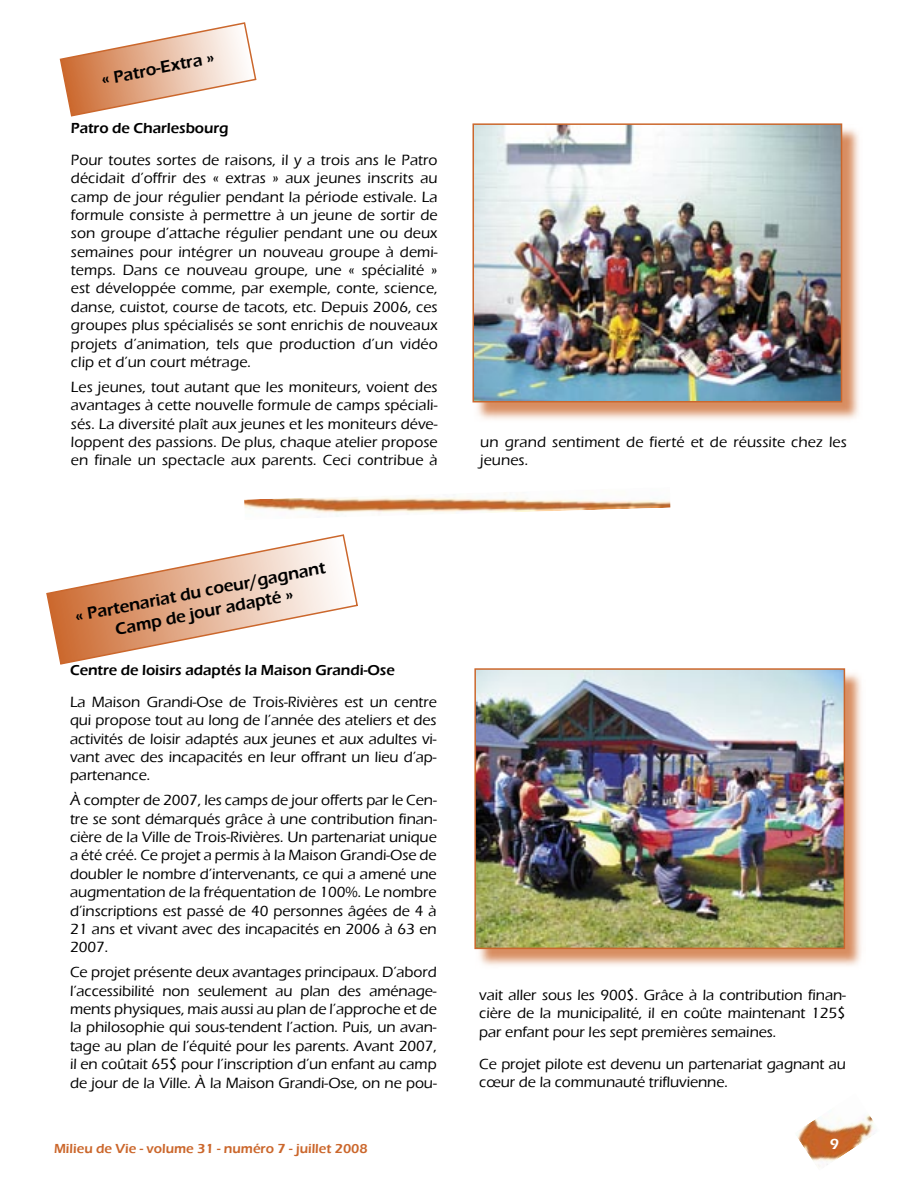
<style>
.page{position:relative;width:918px;height:1188px;background:#fff}
.page>*{position:absolute;margin:0;border:0;box-sizing:border-box;transform-origin:0 0}
.t1{font:600 17.25px/20.7px "Eras ITC";color:#000;text-align:center}
.t2{font:500 15.3px/18.3px "Eras ITC";letter-spacing:-.005em;color:#000;text-align:justify}
.t3{font:600 15.3px "Eras ITC";color:#fff}
.t4{font:600 15px "Eras ITC";letter-spacing:-.005em;color:#000}
.t5{font:600 13.5px "Eras ITC";color:#cb672c}
</style>
<div class="page">
<img style="left:796px;top:1114px;width:78px;height:53px">
<img style="left:473px;top:124px;width:386px;height:296px">
<img style="left:472px;top:123px;width:370px;height:279px">
<img style="left:244px;top:493px;width:426px;height:24px">
<svg style="left:60px;top:22px;width:196px;height:95px"></svg>
<img style="left:475px;top:669px;width:387px;height:297px">
<img style="left:474px;top:668px;width:371px;height:281px">
<svg style="left:46px;top:534px;width:312px;height:131px"></svg>
<p class="t1" style="left:100px;top:69px;width:116px;rotate:-11deg">« Patro-Extra »</p>
<p class="t4" style="left:71px;top:120px;width:159px">Patro de Charlesbourg</p>
<p class="t2" style="left:71px;top:151px;width:368px">Pour toutes sortes de raisons, il y a trois ans le Patro décidait d’offrir des « extras » aux jeunes inscrits au camp de jour régulier pendant la période estivale. La formule consiste à permettre à un jeune de sortir de son groupe d’attache régulier pendant une ou deux semaines pour intégrer un nouveau groupe à demi&shy;temps. Dans ce nouveau groupe, une « spécialité » est développée comme, par exemple, conte, science, danse, cuistot, course de tacots, etc. Depuis 2006, ces groupes plus spécialisés se sont enrichis de nouveaux projets d’animation, tels que production d’un vidéo clip et d’un court métrage.</p>
<p class="t2" style="left:71px;top:378px;width:368px">Les jeunes, tout autant que les moniteurs, voient des avantages à cette nouvelle formule de camps spéciali&shy;sés. La diversité plaît aux jeunes et les moniteurs déve&shy;loppent des passions. De plus, chaque atelier propose en finale un spectacle aux parents. Ceci contribue à</p>
<p class="t1" style="left:74px;top:606px;width:256px;rotate:-11deg">« Partenariat du coeur/gagnant<br>Camp de jour adapté »</p>
<p class="t4" style="left:70px;top:662px;width:326px">Centre de loisirs adaptés la Maison Grandi-Ose</p>
<p class="t2" style="left:70px;top:693px;width:368px">La Maison Grandi-Ose de Trois-Rivières est un centre qui propose tout au long de l’année des ateliers et des activités de loisir adaptés aux jeunes et aux adultes vi&shy;vant avec des incapacités en leur offrant un lieu d’ap&shy;partenance.</p>
<p class="t2" style="left:70px;top:791px;width:368px">À compter de 2007, les camps de jour offerts par le Cen&shy;tre se sont démarqués grâce à une contribution finan&shy;cière de la Ville de Trois-Rivières. Un partenariat unique a été créé. Ce projet a permis à la Maison Grandi-Ose de doubler le nombre d’intervenants, ce qui a amené une augmentation de la fréquentation de 100%. Le nombre d’inscriptions est passé de 40 personnes âgées de 4 à 21 ans et vivant avec des incapacités en 2006 à 63 en 2007.</p>
<p class="t2" style="left:70px;top:963px;width:368px">Ce projet présente deux avantages principaux. D’abord l’accessibilité non seulement au plan des aménage&shy;ments physiques, mais aussi au plan de l’approche et de la philosophie qui sous-tendent l’action. Puis, un avan&shy;tage au plan de l’équité pour les parents. Avant 2007, il en coûtait 65$ pour l’inscription d’un enfant au camp de jour de la Ville. À la Maison Grandi-Ose, on ne pou-</p>
<p class="t5" style="left:54px;top:1141px;width:315px">Milieu de Vie - volume 31 - numéro 7 - juillet 2008</p>
<p class="t2" style="left:480px;top:433px;width:368px">un grand sentiment de fierté et de réussite chez les jeunes.</p>
<p class="t2" style="left:479px;top:986px;width:368px">vait aller sous les 900$. Grâce à la contribution finan&shy;cière de la municipalité, il en coûte maintenant 125$ par enfant pour les sept premières semaines.</p>
<p class="t2" style="left:479px;top:1055px;width:368px">Ce projet pilote est devenu un partenariat gagnant au cœur de la communauté trifluvienne.</p>
<p class="t3" style="left:830px;top:1135px;width:11px">9</p>
</div>
